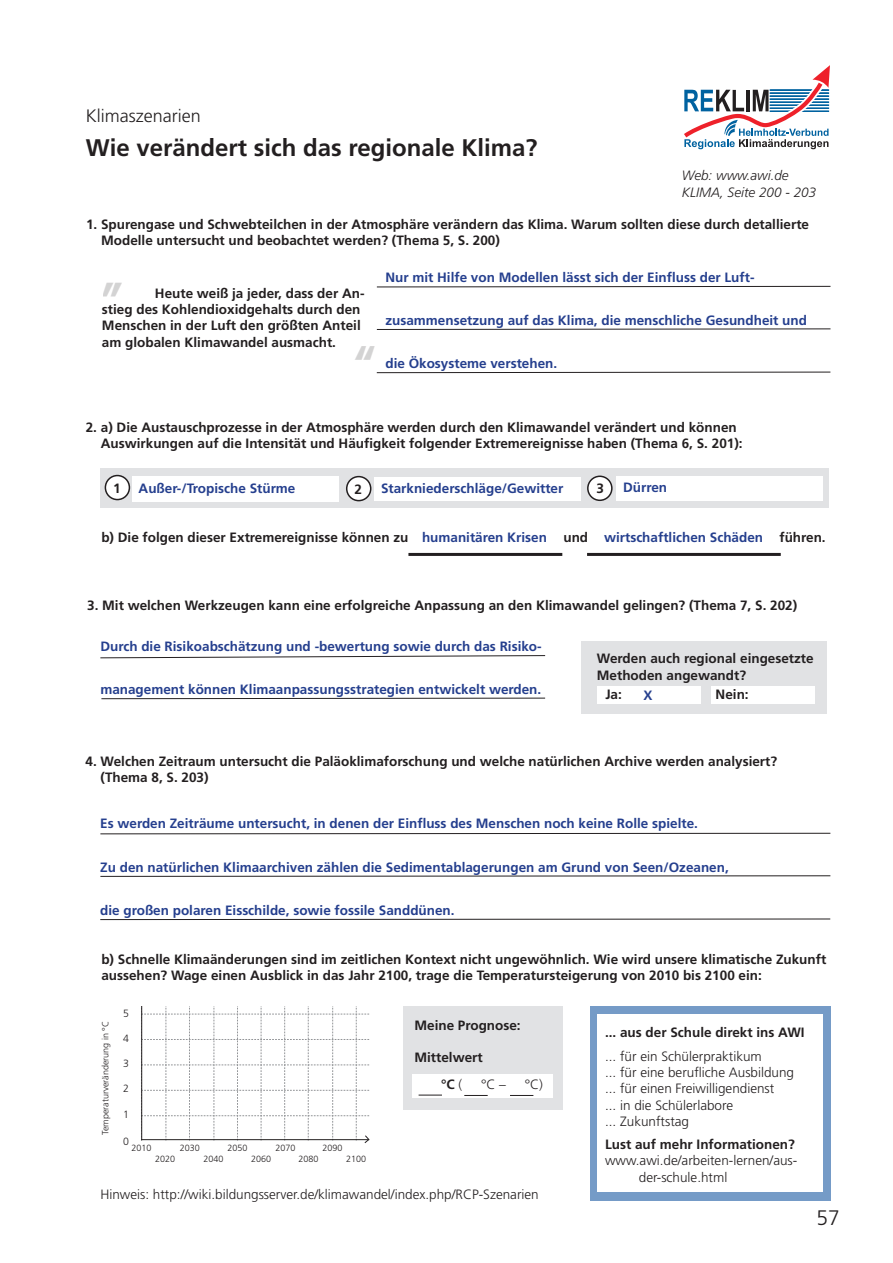
<style>
.page{position:relative;width:893px;height:1263px;background:#fff}
.page>*{position:absolute;margin:0;border:0;box-sizing:border-box;transform-origin:0 0}
.t1{font:700 condensed 45px "Futura";color:#231f20}
.t2{font:700 24px "Frutiger";color:#231f20}
.t3{font:300 21px "Frutiger";color:#231f20}
.t4{font:300 18px "Frutiger";color:#231f20}
.t5{font:700 13.5px/16.2px "Frutiger";color:#231f20}
.t6{font:700 13.5px "Frutiger";color:#253f8e}
.t7{font:300 13.5px/16.2px "Frutiger";color:#231f20}
.t8{font:italic 300 13.5px/16.2px "Frutiger";color:#231f20}
.t9{font:300 10.5px "Frutiger";color:#231f20}
.t10{font:300 9px "Frutiger";color:#231f20}
.s1{color:#253f8e}
.s2{color:#231f20}
.s3{font-weight:300}
</style>
<div class="page">
<svg style="left:376px;top:286px;width:455px;height:2px"></svg>
<svg style="left:376px;top:328px;width:455px;height:2px"></svg>
<svg style="left:376px;top:371px;width:455px;height:2px"></svg>
<svg style="left:684px;top:65px;width:146px;height:84px"></svg>
<div style="left:581px;top:641px;width:245px;height:72px;background:#e1e2e4"></div>
<div style="left:597px;top:687px;width:104px;height:17px;background:#fff"></div>
<svg style="left:100px;top:655px;width:446px;height:4px"></svg>
<svg style="left:101px;top:697px;width:445px;height:2px"></svg>
<div style="left:100px;top:468px;width:729px;height:40px;background:#e1e2e4"></div>
<div style="left:105px;top:475px;width:24px;height:25px;background:#fff;border-radius:50%"></div>
<div style="left:105px;top:475px;width:25px;height:25px;border:2px solid #231f20;border-radius:50%"></div>
<div style="left:347px;top:477px;width:24px;height:24px;background:#fff;border-radius:50%"></div>
<div style="left:346px;top:476px;width:25px;height:25px;border:2px solid #231f20;border-radius:50%"></div>
<div style="left:588px;top:476px;width:24px;height:24px;background:#fff;border-radius:50%"></div>
<div style="left:587px;top:475px;width:26px;height:26px;border:2px solid #231f20;border-radius:50%"></div>
<div style="left:132px;top:476px;width:206px;height:25px;background:#fff"></div>
<div style="left:375px;top:477px;width:206px;height:23px;background:#fff"></div>
<div style="left:617px;top:477px;width:206px;height:24px;background:#fff"></div>
<hr style="left:408px;top:553px;width:154px;height:3px;background:#231f20">
<hr style="left:587px;top:553px;width:194px;height:3px;background:#231f20">
<div style="left:711px;top:687px;width:104px;height:17px;background:#fff"></div>
<svg style="left:141px;top:1006px;width:229px;height:137px"></svg>
<svg style="left:100px;top:832px;width:731px;height:3px"></svg>
<svg style="left:100px;top:875px;width:731px;height:2px"></svg>
<svg style="left:100px;top:918px;width:731px;height:2px"></svg>
<div style="left:590px;top:1006px;width:240px;height:194px;background:#759bc7"></div>
<div style="left:597px;top:1014px;width:226px;height:178px;background:#fff"></div>
<div style="left:403px;top:1006px;width:160px;height:103px;background:#e1e2e4"></div>
<div style="left:413px;top:1074px;width:140px;height:24px;background:#fff"></div>
<svg style="left:419px;top:1095px;width:23px;height:1px"></svg>
<svg style="left:464px;top:1095px;width:24px;height:1px"></svg>
<svg style="left:510px;top:1095px;width:23px;height:1px"></svg>
<h3 class="t4" style="left:86px;top:105px;width:116px">Klimaszenarien</h3>
<h2 class="t2" style="left:86px;top:134px;width:453px">Wie verändert sich das regionale Klima?</h2>
<p class="t8" style="left:682px;top:168px;width:136px">Web: www.awi.de<br>KLIMA, Seite 200 - 203</p>
<p class="t5" style="left:101px;top:216px;width:709px;text-indent:-15px">1. Spurengase und Schwebteilchen in der Atmosphäre verändern das Klima. Warum sollten diese durch detallierte<br>Modelle untersucht und beobachtet werden? (Thema 5, S. 200)</p>
<h1 class="t1" style="left:102px;top:245px;width:24px">„</h1>
<p class="t5" style="left:102px;top:285px;width:264px;text-indent:53px">Heute weiß ja jeder, dass der An&shy;stieg des Kohlendioxidgehalts durch den Menschen in der Luft den größten Anteil am globalen Klimawandel ausmacht.</p>
<h1 class="t1" style="left:353px;top:334px;width:24px">“</h1>
<p class="t6" style="left:385px;top:269px;width:371px">Nur mit Hilfe von Modellen lässt sich der Einfluss der Luft-</p>
<p class="t6" style="left:385px;top:312px;width:423px">zusammensetzung auf das Klima, die menschliche Gesundheit und</p>
<p class="t6" style="left:385px;top:355px;width:173px">die Ökosysteme verstehen.</p>
<p class="t5" style="left:101px;top:419px;width:643px;text-indent:-15px">2. a) Die Austauschprozesse in der Atmosphäre werden durch den Klimawandel verändert und können<br>Auswirkungen auf die Intensität und Häufigkeit folgender Extremereignisse haben (Thema 6, S. 201):</p>
<p class="t5" style="left:113px;top:480px;width:9px">1</p>
<p class="t6" style="left:139px;top:480px;width:158px">Außer-/Tropische Stürme</p>
<p class="t5" style="left:354px;top:481px;width:9px">2</p>
<p class="t6" style="left:381px;top:480px;width:184px">Starkniederschläge/Gewitter</p>
<p class="t5" style="left:597px;top:480px;width:9px">3</p>
<p class="t6" style="left:623px;top:480px;width:46px">Dürren</p>
<p class="t5" style="left:101px;top:529px;width:447px">b) Die folgen dieser Extremereignisse können zu <span class="s1">humanitären Krisen</span></p>
<p class="t6" style="left:563px;top:530px;width:201px"><span class="s2">und</span> wirtschaftlichen Schäden</p>
<p class="t5" style="left:779px;top:529px;width:48px">führen.</p>
<p class="t5" style="left:87px;top:597px;width:711px">3. Mit welchen Werkzeugen kann eine erfolgreiche Anpassung an den Klimawandel gelingen? (Thema 7, S. 202)</p>
<p class="t6" style="left:100px;top:639px;width:443px">Durch die Risikoabschätzung und -bewertung sowie durch das Risiko-</p>
<p class="t6" style="left:100px;top:682px;width:442px">management können Klimaanpassungsstrategien entwickelt werden.</p>
<p class="t5" style="left:605px;top:686px;width:18px">Ja:</p>
<p class="t5" style="left:716px;top:686px;width:35px">Nein:</p>
<p class="t5" style="left:597px;top:650px;width:218px">Werden auch regional eingesetzte<br>Methoden angewandt?</p>
<p class="t6" style="left:644px;top:688px;width:11px">X</p>
<p class="t5" style="left:101px;top:753px;width:678px;text-indent:-15px">4. Welchen Zeitraum untersucht die Paläoklimaforschung und welche natürlichen Archive werden analysiert? (Thema 8, S. 203)</p>
<p class="t6" style="left:100px;top:816px;width:599px">Es werden Zeiträume untersucht, in denen der Einfluss des Menschen noch keine Rolle spielte.</p>
<p class="t6" style="left:100px;top:859px;width:630px">Zu den natürlichen Klimaarchiven zählen die Sedimentablagerungen am Grund von Seen/Ozeanen,</p>
<p class="t6" style="left:100px;top:902px;width:356px">die großen polaren Eisschilde, sowie fossile Sanddünen.</p>
<p class="t5" style="left:101px;top:951px;width:726px">b) Schnelle Klimaänderungen sind im zeitlichen Kontext nicht ungewöhnlich. Wie wird unsere klimatische Zukunft aussehen? Wage einen Ausblick in das Jahr 2100, trage die Temperatursteigerung von 2010 bis 2100 ein:</p>
<p class="t9" style="left:123px;top:957px;width:7px">7</p>
<p class="t10" style="left:100px;top:1135px;width:115px;rotate:-90deg">Temperaturveränderung in °C</p>
<p class="t9" style="left:123px;top:1007px;width:7px">5</p>
<p class="t9" style="left:123px;top:1032px;width:7px">4</p>
<p class="t9" style="left:123px;top:1057px;width:7px">3</p>
<p class="t9" style="left:123px;top:1083px;width:7px">2</p>
<p class="t9" style="left:123px;top:1108px;width:7px">1</p>
<p class="t9" style="left:123px;top:1135px;width:7px">0</p>
<p class="t10" style="left:131px;top:1142px;width:22px">2010</p>
<p class="t10" style="left:180px;top:1142px;width:22px">2030</p>
<p class="t10" style="left:227px;top:1142px;width:22px">2050</p>
<p class="t10" style="left:275px;top:1142px;width:22px">2070</p>
<p class="t10" style="left:322px;top:1142px;width:22px">2090</p>
<p class="t10" style="left:155px;top:1153px;width:22px">2020</p>
<p class="t10" style="left:204px;top:1153px;width:22px">2040</p>
<p class="t10" style="left:251px;top:1153px;width:22px">2060</p>
<p class="t10" style="left:299px;top:1153px;width:22px">2080</p>
<p class="t10" style="left:346px;top:1153px;width:22px">2100</p>
<p class="t5" style="left:414px;top:1016px;width:108px">Meine Prognose:</p>
<p class="t5" style="left:414px;top:1049px;width:70px">Mittelwert</p>
<p class="t5" style="left:441px;top:1076px;width:23px">°C <span class="s3">(</span></p>
<p class="t7" style="left:481px;top:1076px;width:26px">°C –</p>
<p class="t7" style="left:525px;top:1076px;width:20px">°C)</p>
<p class="t7" style="left:100px;top:1186px;width:440px">Hinweis: http://wiki.bildungsserver.de/klimawandel/index.php/RCP-Szenarien</p>
<p class="t5" style="left:605px;top:1024px;width:201px">... aus der Schule direkt ins AWI</p>
<p class="t7" style="left:605px;top:1048px;width:191px">... für ein Schülerpraktikum<br>... für eine berufliche Ausbildung ... für einen Freiwilligendienst<br>... in die Schülerlabore<br>... Zukunftstag</p>
<p class="t5" style="left:605px;top:1136px;width:191px">Lust auf mehr Informationen?</p>
<p class="t7" style="left:639px;top:1152px;width:160px;text-indent:-34px">www.awi.de/arbeiten-lernen/aus&shy;der-schule.html</p>
<h3 class="t3" style="left:816px;top:1206px;width:25px">57</h3>
</div>
